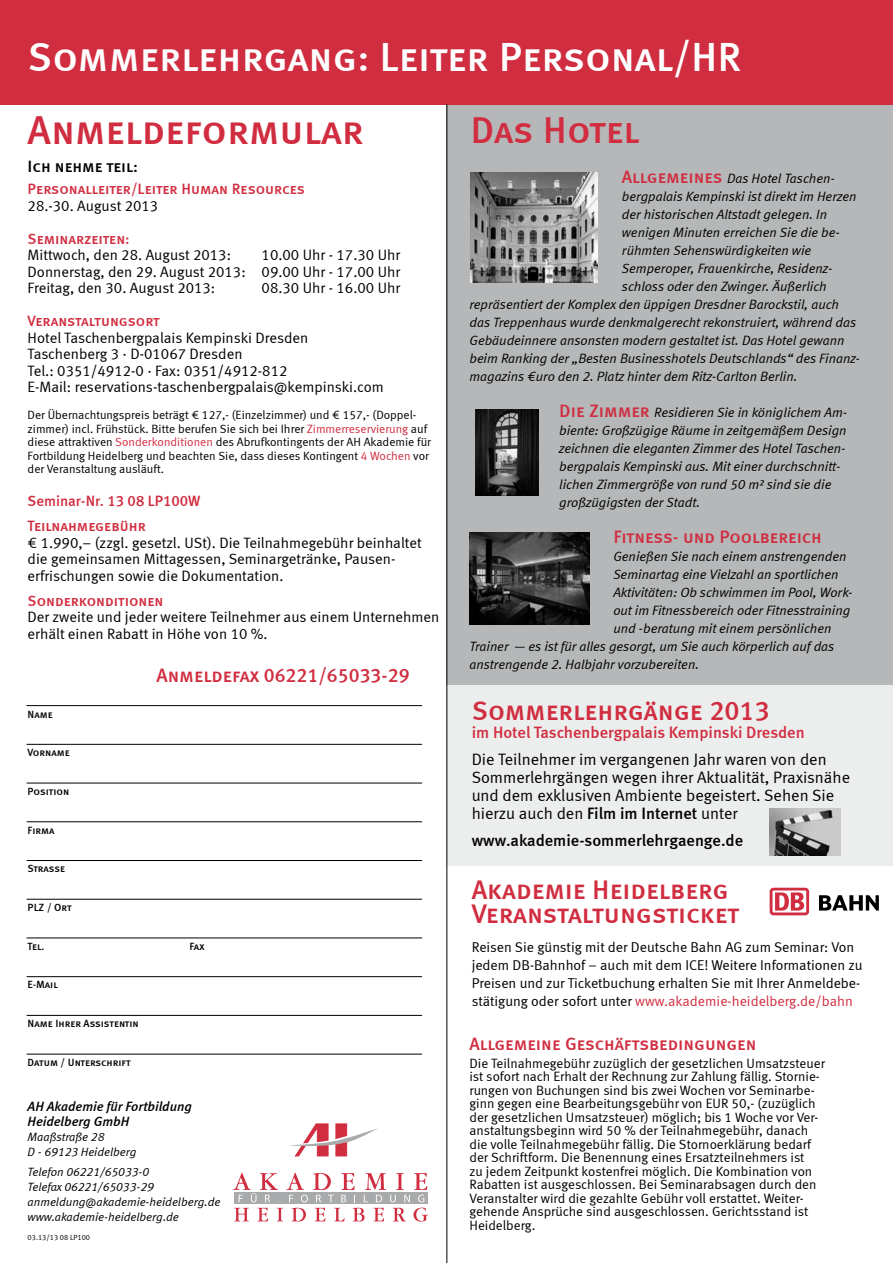
<style>
.page{position:relative;width:893px;height:1263px;background:#fff}
.page>*{position:absolute;margin:0;border:0;box-sizing:border-box;transform-origin:0 0}
.t1{font:40.8px "Meta Medium LF Caps";color:#fff}
.t2{font:40.5px "Meta Medium LF Caps";color:#d12d40}
.t3{font:37.5px "Meta Medium LF Caps";letter-spacing:-.01em;color:#d12d40}
.t4{font:27px/24px "Meta Medium LF Caps";color:#d12d40}
.t5{font:19.5px "Meta Medium LF Caps";color:#d12d40}
.t6{font:18px "Meta Medium LF Caps";color:#d12d40}
.t7{font:16.5px/18px "Meta Normal LF";color:#000}
.t8{font:16.5px "Meta Medium LF";color:#d12d40}
.t9{font:16.5px "Meta Medium LF";color:#000}
.t10{font:16.5px "Meta Medium LF Caps";color:#000}
.t11{font:15px/16.5px "Meta Normal LF";color:#000}
.t12{font:15px "Meta Medium LF Caps";color:#d12d40}
.t13{font:15px "Meta Medium LF";color:#d12d40}
.t14{font:14.25px/18px "Meta Normal LF";color:#000}
.t15{font:italic 13.5px/18px "Meta Normal LF";color:#000}
.t16{font:13.5px/13.5px "Meta Normal LF";color:#000}
.t17{font:italic 13.5px/15px "Meta Medium LF";color:#000}
.t18{font:12px/13.5px "Meta Normal LF";color:#000}
.t19{font:italic 12px/15px "Meta Normal LF";color:#000}
.t20{font:10.5px "Meta Medium LF Caps";letter-spacing:-.005em;color:#000}
.t21{font:7.5px "Meta Normal LF";color:#000}
.s1{font-family:"Meta Medium LF Caps";font-style:normal;font-size:18px;color:#d12d40}
.s2{font-style:normal}
.s3{color:#d12d40}
.s4{font-family:"Meta Medium LF"}
</style>
<div class="page">
<div style="left:446px;top:103px;width:447px;height:582px;background:#b5b7b8"></div>
<div style="left:0;top:0;width:893px;height:104px;background:#d12d40"></div>
<hr style="left:27px;top:705px;width:395px;height:1px;background:#000">
<hr style="left:27px;top:744px;width:395px;height:1px;background:#000">
<hr style="left:27px;top:783px;width:395px;height:1px;background:#000">
<hr style="left:27px;top:821px;width:395px;height:1px;background:#000">
<hr style="left:27px;top:860px;width:395px;height:1px;background:#000">
<hr style="left:27px;top:899px;width:395px;height:1px;background:#000">
<hr style="left:27px;top:938px;width:395px;height:1px;background:#000">
<hr style="left:27px;top:976px;width:395px;height:1px;background:#000">
<hr style="left:27px;top:1015px;width:395px;height:1px;background:#000">
<hr style="left:27px;top:1054px;width:395px;height:1px;background:#000">
<svg style="left:289px;top:1124px;width:89px;height:32px"></svg>
<svg style="left:233px;top:1173px;width:195px;height:48px"></svg>
<img style="left:471px;top:173px;width:127px;height:109px">
<img style="left:475px;top:409px;width:63px;height:87px">
<img style="left:469px;top:533px;width:121px;height:92px">
<svg style="left:770px;top:888px;width:39px;height:27px"></svg>
<svg style="left:772px;top:890px;width:34px;height:22px"></svg>
<svg style="left:775px;top:892px;width:29px;height:18px"></svg>
<svg style="left:819px;top:895px;width:60px;height:15px"></svg>
<div style="left:446px;top:685px;width:447px;height:180px;background:#eceded"></div>
<hr style="left:446px;top:104px;width:1px;height:1159px;background:#000">
<img style="left:770px;top:808px;width:71px;height:47px">
<h1 class="t1" style="left:28px;top:33px;width:715px">Sommerlehrgang: Leiter Personal/HR</h1>
<h2 class="t2" style="left:28px;top:107px;width:338px">Anmeldeformular</h2>
<p class="t10" style="left:28px;top:156px;width:112px">Ich nehme teil:</p>
<p class="t12" style="left:28px;top:180px;width:279px">Personalleiter/Leiter Human Resources</p>
<p class="t11" style="left:28px;top:197px;width:132px">28.-30. August 2013</p>
<p class="t12" style="left:28px;top:230px;width:104px">Seminarzeiten:</p>
<p class="t11" style="left:28px;top:247px;width:205px">Mittwoch, den 28. August 2013:</p>
<h3 class="t3" style="left:471px;top:109px;width:170px">Das Hotel</h3>
<p class="t15" style="left:622px;top:169px;width:214px"><span class="s1">Allgemeines</span> Das Hotel Taschen-</p>
<p class="t15" style="left:622px;top:187px;width:236px">bergpalais Kempinski ist direkt im Herzen</p>
<p class="t15" style="left:622px;top:205px;width:207px">der historischen Altstadt gelegen. In</p>
<p class="t15" style="left:622px;top:223px;width:219px">wenigen Minuten erreichen Sie die be-</p>
<p class="t15" style="left:622px;top:241px;width:191px">rühmten Sehenswürdigkeiten wie</p>
<p class="t15" style="left:622px;top:259px;width:212px">Semperoper, Frauenkirche, Residenz-</p>
<p class="t15" style="left:622px;top:277px;width:206px">schloss oder den Zwinger. Äußerlich</p>
<p class="t15" style="left:469px;top:295px;width:371px">repräsentiert der Komplex den üppigen Dresdner Barockstil, auch</p>
<p class="t15" style="left:469px;top:313px;width:388px">das Treppenhaus wurde denkmalgerecht rekonstruiert, während das</p>
<p class="t15" style="left:469px;top:331px;width:376px">Gebäudeinnere ansonsten modern gestaltet ist. Das Hotel gewann</p>
<p class="t15" style="left:469px;top:349px;width:392px">beim Ranking der „Besten Businesshotels Deutschlands“ des Finanz-</p>
<p class="t15" style="left:469px;top:367px;width:330px">magazins €uro den 2. Platz hinter dem Ritz-Carlton Berlin.</p>
<p class="t15" style="left:559px;top:403px;width:290px"><span class="s1">Die Zimmer</span> Residieren Sie in königlichem Am&shy;biente: Großzügige Räume in zeitgemäßem Design zeichnen die eleganten Zimmer des Hotel Taschen&shy;bergpalais Kempinski aus. Mit einer durchschnitt&shy;lichen Zimmergröße von rund 50 m² sind sie die großzügigsten der Stadt.</p>
<h3 class="t6" style="left:613px;top:526px;width:210px">Fitness- und Poolbereich</h3>
<p class="t15" style="left:613px;top:547px;width:235px">Genießen Sie nach einem anstrengenden</p>
<p class="t15" style="left:613px;top:565px;width:227px">Seminartag eine Vielzahl an sportlichen</p>
<p class="t15" style="left:613px;top:583px;width:241px">Aktivitäten: Ob schwimmen im Pool, Work-</p>
<p class="t15" style="left:613px;top:601px;width:238px">out im Fitnessbereich oder Fitnesstraining</p>
<p class="t15" style="left:613px;top:619px;width:220px">und -beratung mit einem persönlichen</p>
<p class="t15" style="left:469px;top:637px;width:366px">Trainer <span class="s2">—</span> es ist für alles gesorgt, um Sie auch körperlich auf das</p>
<p class="t15" style="left:469px;top:655px;width:231px">anstrengende 2. Halbjahr vorzubereiten.</p>
<p class="t11" style="left:28px;top:247px;width:374px;text-align:justify;text-indent:234px">10.00 Uhr - 17.30 Uhr Donnerstag, den 29. August 2013: 09.00 Uhr - 17.00 Uhr Freitag, den 30. August 2013:</p>
<p class="t11" style="left:262px;top:280px;width:140px">08.30 Uhr - 16.00 Uhr</p>
<p class="t12" style="left:28px;top:312px;width:134px">Veranstaltungsort</p>
<p class="t11" style="left:28px;top:329px;width:358px">Hotel Taschenbergpalais Kempinski Dresden Taschenberg 3 · D-01067 Dresden<br>Tel.: 0351/4912-0 · Fax: 0351/4912-812<br>E-Mail: reservations-taschenbergpalais@kempinski.com</p>
<p class="t18" style="left:28px;top:408px;width:405px">Der Übernachtungspreis beträgt € 127,- (Einzelzimmer) und € 157,- (Doppel&shy;zimmer) incl. Frühstück. Bitte berufen Sie sich bei Ihrer <span class="s3">Zimmerreservierung</span> auf diese attraktiven <span class="s3">Sonderkonditionen</span> des Abrufkontingents der AH Akademie für Fortbildung Heidelberg und beachten Sie, dass dieses Kontingent <span class="s3">4 Wochen</span> vor der Veranstaltung ausläuft.</p>
<p class="t13" style="left:28px;top:492px;width:174px">Seminar-Nr. 13 08 LP100W</p>
<p class="t12" style="left:28px;top:517px;width:120px">Teilnahmegebühr</p>
<p class="t11" style="left:28px;top:534px;width:396px">€ 1.990,– (zzgl. gesetzl. USt). Die Teilnahmegebühr beinhaltet die gemeinsamen Mittagessen, Seminargetränke, Pausen&shy;erfrischungen sowie die Dokumentation.</p>
<p class="t12" style="left:28px;top:592px;width:137px">Sonderkonditionen</p>
<p class="t11" style="left:28px;top:609px;width:413px">Der zweite und jeder weitere Teilnehmer aus einem Unternehmen erhält einen Rabatt in Höhe von 10 %.</p>
<h3 class="t5" style="left:157px;top:664px;width:254px">Anmeldefax 06221/65033-29</h3>
<p class="t20" style="left:28px;top:708px;width:27px">Name</p>
<p class="t20" style="left:28px;top:746px;width:44px">Vorname</p>
<p class="t20" style="left:28px;top:785px;width:43px">Position</p>
<p class="t20" style="left:28px;top:824px;width:28px">Firma</p>
<p class="t20" style="left:28px;top:863px;width:39px">Strasse</p>
<p class="t20" style="left:28px;top:901px;width:46px">PLZ / Ort</p>
<p class="t20" style="left:28px;top:940px;width:18px">Tel.</p>
<p class="t20" style="left:190px;top:940px;width:16px">Fax</p>
<p class="t20" style="left:28px;top:979px;width:32px">E-Mail</p>
<p class="t20" style="left:28px;top:1017px;width:113px">Name Ihrer Assistentin</p>
<p class="t20" style="left:28px;top:1056px;width:105px">Datum / Unterschrift</p>
<p class="t17" style="left:28px;top:1099px;width:166px">AH Akademie für Fortbildung<br>Heidelberg GmbH</p>
<p class="t19" style="left:28px;top:1129px;width:110px">Maaßstraße 28<br>D - 69123 Heidelberg</p>
<p class="t19" style="left:28px;top:1164px;width:194px">Telefon 06221/65033-0<br>Telefax 06221/65033-29 anmeldung@akademie-heidelberg.de www.akademie-heidelberg.de</p>
<p class="t21" style="left:28px;top:1233px;width:64px">03.13/13 08 LP100</p>
<h3 class="t4" style="left:472px;top:699px;width:300px">Sommerlehrgänge 2013</h3>
<p class="t8" style="left:472px;top:723px;width:335px">im Hotel Taschenbergpalais Kempinski Dresden</p>
<p class="t7" style="left:472px;top:750px;width:380px">Die Teilnehmer im vergangenen Jahr waren von den Sommerlehrgängen wegen ihrer Aktualität, Praxisnähe und dem exklusiven Ambiente begeistert. Sehen Sie hierzu auch den <span class="s4">Film im Internet</span> unter</p>
<p class="t9" style="left:472px;top:831px;width:273px">www.akademie-sommerlehrgaenge.de</p>
<h3 class="t4" style="left:472px;top:878px;width:269px">Akademie Heidelberg<br>Veranstaltungsticket</h3>
<p class="t14" style="left:472px;top:938px;width:392px">Reisen Sie günstig mit der Deutsche Bahn AG zum Seminar: Von jedem DB-Bahnhof − auch mit dem ICE! Weitere Informationen zu Preisen und zur Ticketbuchung erhalten Sie mit Ihrer Anmeldebe&shy;stätigung oder sofort unter <span class="s3">www.akademie-heidelberg.de/bahn</span></p>
<h3 class="t6" style="left:469px;top:1033px;width:288px">Allgemeine Geschäftsbedingungen</h3>
<p class="t16" style="left:469px;top:1056px;width:357px">Die Teilnahmegebühr zuzüglich der gesetzlichen Umsatzsteuer ist sofort nach Erhalt der Rechnung zur Zahlung fällig. Stornie&shy;rungen von Buchungen sind bis zwei Wochen vor Seminarbe&shy;ginn gegen eine Bearbeitungsgebühr von EUR 50,- (zuzüglich der gesetzlichen Umsatzsteuer) möglich; bis 1 Woche vor Ver&shy;anstaltungsbeginn wird 50 % der Teilnahmegebühr, danach die volle Teilnahmegebühr fällig. Die Stornoerklärung bedarf der Schriftform. Die Benennung eines Ersatzteilnehmers ist<br>zu jedem Zeitpunkt kostenfrei möglich. Die Kombination von Rabatten ist ausgeschlossen. Bei Seminarabsagen durch den Veranstalter wird die gezahlte Gebühr voll erstattet. Weiter&shy;gehende Ansprüche sind ausgeschlossen. Gerichtsstand ist Heidelberg.</p>
</div>
